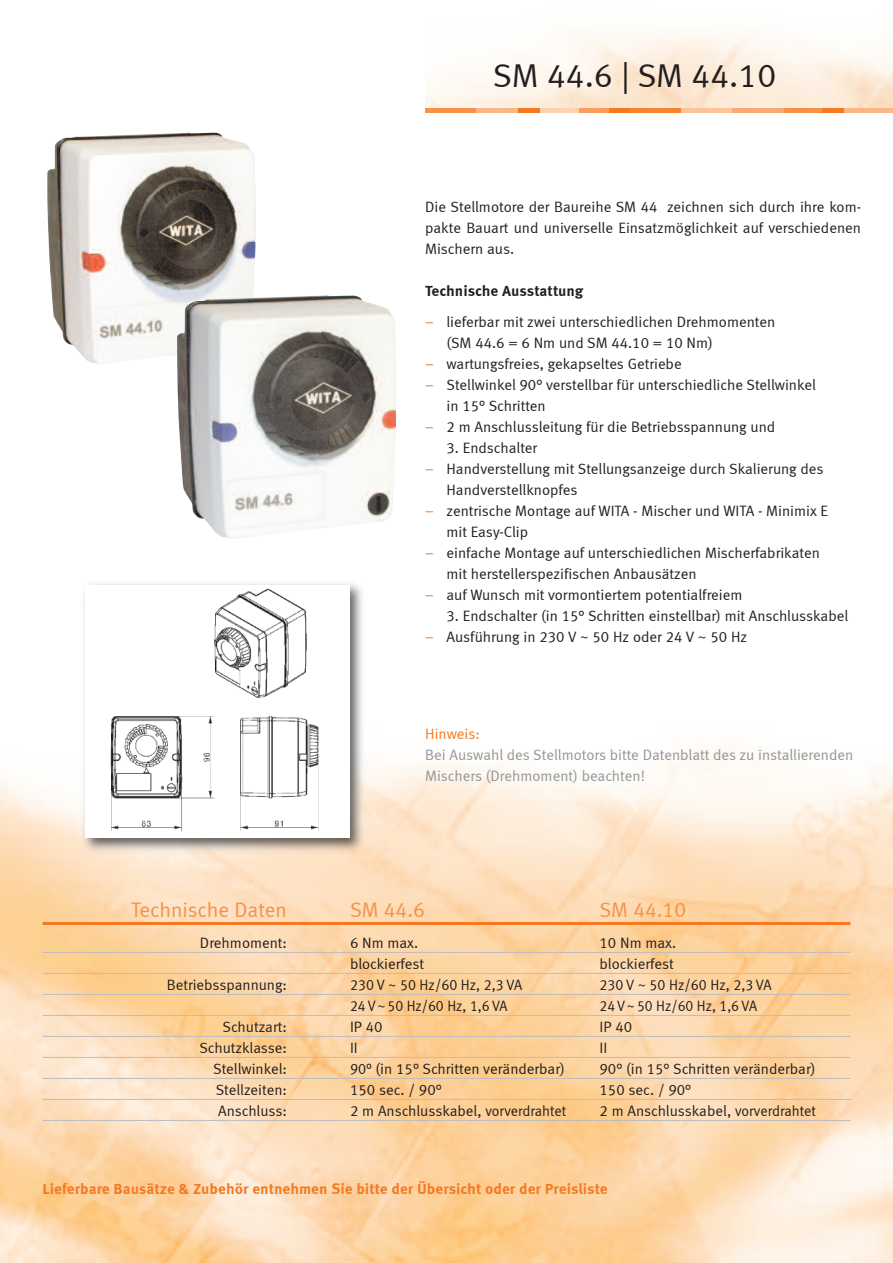
<style>
.page{position:relative;width:893px;height:1263px;background:#fff}
.page>*{position:absolute;margin:0;border:0;box-sizing:border-box;transform-origin:0 0}
.t1{font:33px "Meta Correspondence";color:#231f20}
.t2{font:21px "Meta Correspondence";color:#f69146}
.t3{font:15px/21px "Meta Correspondence";color:#231f20}
.t4{font:15px/21px "Meta Correspondence";color:#939598}
.t5{font:700 15px "Meta Correspondence";color:#f47921}
.t6{font:15px "Meta Correspondence";color:#231f20;scale:.95 1}
.t7{font:15px "Meta Correspondence";color:#231f20;scale:.94 1}
.t8{font:15px "Meta Correspondence";color:#231f20;scale:.96 1}
.t9{font:700 15px "Meta Correspondence";letter-spacing:-.005em;color:#231f20}
.t10{font:15px "Meta Correspondence";letter-spacing:-.005em;color:#f47921}
.s1{color:#f47921}
</style>
<div class="page">
<img style="left:0;top:108px;width:893px;height:1155px">
<img style="left:47px;top:133px;width:209px;height:231px">
<img style="left:177px;top:295px;width:219px;height:244px">
<hr style="left:425px;top:109px;width:51px;height:4px;background:#f69146">
<hr style="left:476px;top:109px;width:52px;height:4px;background:#fab783">
<hr style="left:528px;top:109px;width:51px;height:4px;background:#fcd2af">
<hr style="left:579px;top:109px;width:51px;height:4px;background:#f89d5b">
<hr style="left:630px;top:109px;width:51px;height:4px;background:#f58532">
<hr style="left:681px;top:109px;width:52px;height:4px;background:#fcc599">
<hr style="left:733px;top:109px;width:51px;height:4px;background:#f9aa6f">
<hr style="left:784px;top:109px;width:51px;height:4px;background:#f69146">
<hr style="left:835px;top:109px;width:58px;height:4px;background:#fab783">
<hr style="left:43px;top:952px;width:807px;height:1px;background:#bcbdc0">
<hr style="left:43px;top:973px;width:807px;height:1px;background:#bcbdc0">
<hr style="left:43px;top:994px;width:807px;height:1px;background:#bcbdc0">
<hr style="left:43px;top:1015px;width:807px;height:1px;background:#bcbdc0">
<hr style="left:43px;top:1036px;width:807px;height:1px;background:#bcbdc0">
<hr style="left:43px;top:1057px;width:807px;height:1px;background:#bcbdc0">
<hr style="left:43px;top:1078px;width:807px;height:1px;background:#bcbdc0">
<hr style="left:43px;top:1099px;width:807px;height:1px;background:#bcbdc0">
<hr style="left:43px;top:1120px;width:807px;height:1px;background:#bcbdc0">
<hr style="left:822px;top:109px;width:22px;height:4px;background:#f47921">
<hr style="left:609px;top:109px;width:21px;height:4px;background:#f47921">
<hr style="left:519px;top:109px;width:21px;height:4px;background:#f47921">
<hr style="left:43px;top:922px;width:807px;height:3px;background:#f47921">
<img style="left:79px;top:578px;width:289px;height:279px">
<img style="left:85px;top:585px;width:264px;height:253px">
<h1 class="t1" style="left:493px;top:57px;width:285px">SM 44.6 | SM 44.10</h1>
<p class="t3" style="left:425px;top:196px;width:437px;text-align:justify">Die Stellmotore der Baureihe SM 44 zeichnen sich durch ihre kom&shy;pakte Bauart und universelle Einsatzmöglichkeit auf verschiedenen Mischern aus.</p>
<p class="t9" style="left:425px;top:281px;width:160px">Technische Ausstattung</p>
<p class="t3" style="left:446px;top:311px;width:330px;text-indent:-21px"><span class="s1">–</span> lieferbar mit zwei unterschiedlichen Drehmomenten (SM 44.6 = 6 Nm und SM 44.10 = 10 Nm)</p>
<p class="t3" style="left:425px;top:353px;width:258px"><span class="s1">–</span> wartungsfreies, gekapseltes Getriebe</p>
<p class="t3" style="left:446px;top:374px;width:371px;text-indent:-21px"><span class="s1">–</span> Stellwinkel 90° verstellbar für unterschiedliche Stellwinkel in 15° Schritten</p>
<p class="t3" style="left:425px;top:416px;width:352px"><span class="s1">–</span> 2 m Anschlussleitung für die Betriebsspannung und</p>
<p class="t3" style="left:446px;top:437px;width:92px">3. Endschalter</p>
<p class="t3" style="left:446px;top:458px;width:379px;text-indent:-21px"><span class="s1">–</span> Handverstellung mit Stellungsanzeige durch Skalierung des<br>Handverstellknopfes</p>
<p class="t3" style="left:446px;top:500px;width:383px;text-indent:-21px"><span class="s1">–</span> zentrische Montage auf WITA - Mischer und WITA - Minimix E mit Easy-Clip</p>
<p class="t3" style="left:446px;top:542px;width:375px;text-indent:-21px"><span class="s1">–</span> einfache Montage auf unterschiedlichen Mischerfabrikaten mit herstellerspezifischen Anbausätzen</p>
<p class="t3" style="left:425px;top:584px;width:319px"><span class="s1">–</span> auf Wunsch mit vormontiertem potentialfreiem</p>
<p class="t3" style="left:446px;top:605px;width:403px">3. Endschalter (in 15° Schritten einstellbar) mit Anschlusskabel</p>
<p class="t3" style="left:425px;top:626px;width:323px"><span class="s1">–</span> Ausführung in 230 V ~ 50 Hz oder 24 V ~ 50 Hz</p>
<p class="t10" style="left:425px;top:725px;width:56px">Hinweis:</p>
<p class="t4" style="left:425px;top:744px;width:430px">Bei Auswahl des Stellmotors bitte Datenblatt des zu installierenden<br>Mischers (Drehmoment) beachten!</p>
<h2 class="t2" style="left:131px;top:898px;width:157px">Technische Daten</h2>
<h2 class="t2" style="left:350px;top:898px;width:76px">SM 44.6</h2>
<h2 class="t2" style="left:600px;top:898px;width:88px">SM 44.10</h2>
<p class="t3" style="left:200px;top:932px;width:89px">Drehmoment:</p>
<p class="t3" style="left:350px;top:932px;width:70px">6 Nm max.</p>
<p class="t3" style="left:600px;top:932px;width:78px">10 Nm max.</p>
<p class="t3" style="left:350px;top:953px;width:76px">blockierfest</p>
<p class="t3" style="left:600px;top:953px;width:76px">blockierfest</p>
<p class="t3" style="left:167px;top:974px;width:122px">Betriebsspannung:</p>
<p class="t6" style="left:350px;top:976px;width:183px">230 V ~ 50 Hz/60 Hz, 2,3 VA</p>
<p class="t6" style="left:600px;top:976px;width:183px">230 V ~ 50 Hz/60 Hz, 2,3 VA</p>
<p class="t7" style="left:350px;top:997px;width:169px">24V~50 Hz/60 Hz, 1,6 VA</p>
<p class="t7" style="left:600px;top:997px;width:169px">24 V ~50 Hz/60 Hz, 1,6 VA</p>
<p class="t3" style="left:222px;top:1016px;width:66px">Schutzart:</p>
<p class="t3" style="left:350px;top:1016px;width:34px">IP 40</p>
<p class="t3" style="left:600px;top:1016px;width:34px">IP 40</p>
<p class="t3" style="left:199px;top:1037px;width:89px">Schutzklasse:</p>
<p class="t3" style="left:350px;top:1037px;width:9px">II</p>
<p class="t3" style="left:600px;top:1037px;width:9px">II</p>
<p class="t3" style="left:213px;top:1058px;width:75px">Stellwinkel:</p>
<p class="t8" style="left:350px;top:1060px;width:225px">90° (in 15° Schritten veränderbar)</p>
<p class="t3" style="left:600px;top:1058px;width:217px">90° (in 15° Schritten veränderbar)</p>
<p class="t3" style="left:216px;top:1079px;width:73px">Stellzeiten:</p>
<p class="t3" style="left:350px;top:1079px;width:93px">150 sec. / 90°</p>
<p class="t3" style="left:600px;top:1079px;width:93px">150 sec. / 90°</p>
<p class="t3" style="left:218px;top:1100px;width:70px">Anschluss:</p>
<p class="t3" style="left:350px;top:1100px;width:218px">2 m Anschlusskabel, vorverdrahtet</p>
<p class="t3" style="left:600px;top:1100px;width:218px">2 m Anschlusskabel, vorverdrahtet</p>
<p class="t5" style="left:43px;top:1180px;width:567px">Lieferbare Bausätze &amp; Zubehör entnehmen Sie bitte der Übersicht oder der Preisliste</p>
</div>
